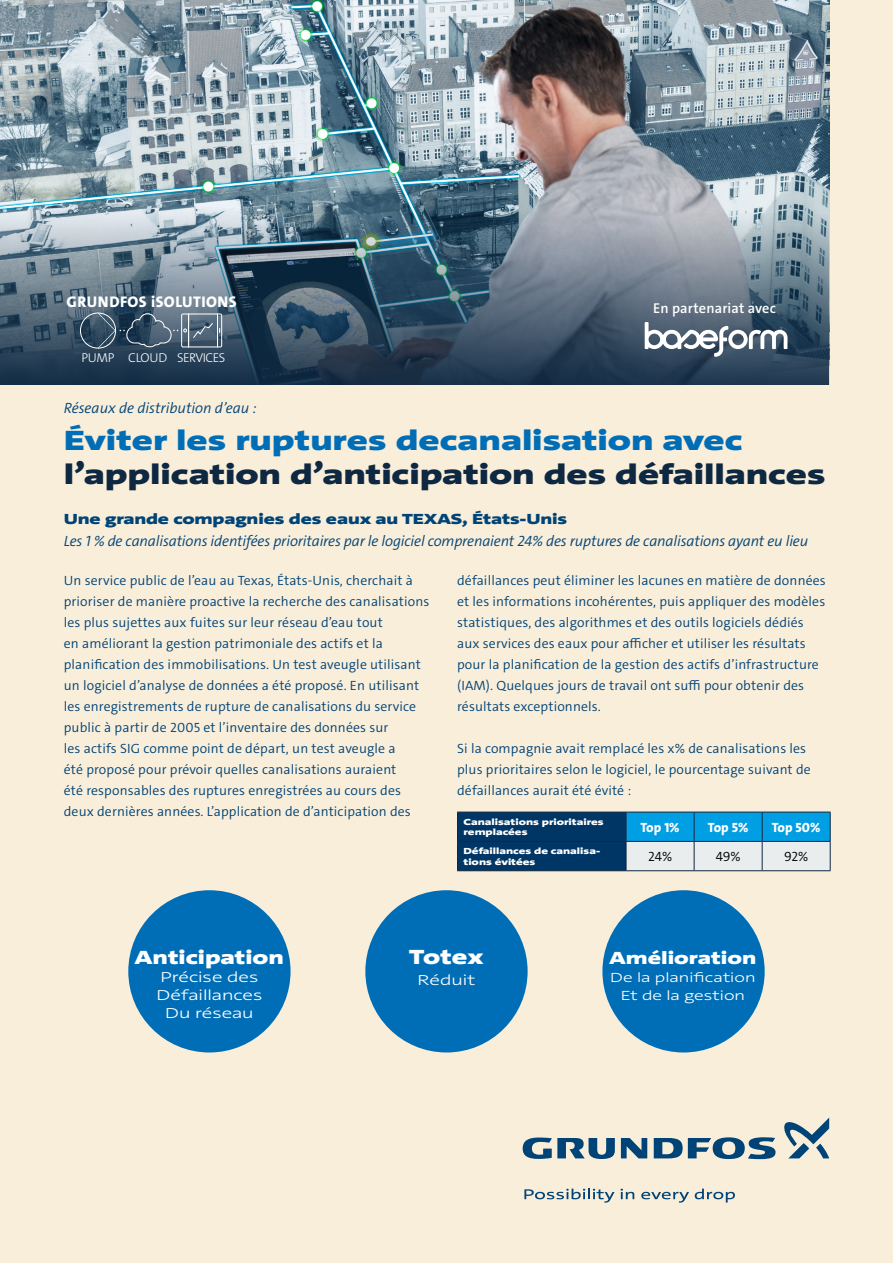
<style>
.page{position:relative;width:893px;height:1263px;background:#f9eeda}
.page>*{position:absolute;margin:0;border:0;box-sizing:border-box;transform-origin:0 0}
.t1{font:900 28.5px "Grundfos The Sans Extd";letter-spacing:-.005em;color:#0e2841}
.t2{font:900 28.5px "Grundfos The Sans Extd";color:#006eb7}
.t3{font:900 21px "Grundfos The Sans Extd";color:#fff}
.t4{font:900 19.5px "Grundfos The Sans Extd";color:#fff}
.t5{font:900 18px "Grundfos The Sans Extd";color:#fff}
.t6{font:15.45px "Grundfos The Sans V2 OT 8 XB";letter-spacing:.03em;color:#fff}
.t7{font:italic 300 15px "Grundfos The Sans";letter-spacing:-.01em;color:#004377}
.t8{font:900 15px "Grundfos The Sans Extd";letter-spacing:-.01em;color:#004377}
.t9{font:300 14.7px/18px "Grundfos The Sans Extd";letter-spacing:-.005em;color:#fff;text-align:center}
.t10{font:14.4px "Grundfos The Sans V2 OT 6 SB";letter-spacing:.01em;color:#fff}
.t11{font:300 13.5px/21px "Grundfos The Sans";letter-spacing:.01em;color:#004377}
.t12{font:300 13.5px/18px "Grundfos The Sans Extd";letter-spacing:.005em;color:#fff;text-align:center}
.t13{font:800 13.5px "Grundfos The Sans";color:#fff}
.t14{font:300 13.5px "Grundfos The Sans";color:#000}
.t15{font:12.9px "Grundfos The Sans V2 OT 3 L";letter-spacing:-.04em;color:#fff}
.t16{font:900 9px/10.5px "Grundfos The Sans Extd";color:#fff}
</style>
<div class="page">
<svg style="left:457px;top:812px;width:374px;height:58px;background:#3d80a8"></svg>
<hr style="left:457px;top:870px;width:169px;height:1px;background:#0e2841">
<hr style="left:626px;top:870px;width:68px;height:1px;background:#0e2841">
<hr style="left:694px;top:870px;width:68px;height:1px;background:#0e2841">
<hr style="left:762px;top:870px;width:69px;height:1px;background:#0e2841">
<div style="left:365px;top:890px;width:163px;height:162px;background:#006eb7;border-radius:50%"></div>
<div style="left:128px;top:890px;width:163px;height:162px;background:#006eb7;border-radius:50%"></div>
<div style="left:602px;top:890px;width:163px;height:162px;background:#006eb7;border-radius:50%"></div>
<img style="left:0;top:0;width:829px;height:19px">
<img style="left:0;top:19px;width:829px;height:366px">
<div style="left:80px;top:313px;width:36px;height:35px;border:1px solid #fff;border-radius:50%"></div>
<svg style="left:98px;top:313px;width:124px;height:35px;background:#516678"></svg>
<svg style="left:621px;top:1138px;width:26px;height:20px"></svg>
<svg style="left:523px;top:1137px;width:92px;height:22px"></svg>
<svg style="left:654px;top:1137px;width:121px;height:22px"></svg>
<svg style="left:784px;top:1118px;width:45px;height:40px"></svg>
<svg style="left:524px;top:1188px;width:90px;height:15px"></svg>
<svg style="left:621px;top:1189px;width:13px;height:10px"></svg>
<svg style="left:641px;top:1192px;width:48px;height:11px"></svg>
<svg style="left:695px;top:1188px;width:40px;height:14px"></svg>
<svg style="left:645px;top:322px;width:142px;height:35px;background:#778694"></svg>
<p class="t6" style="left:66px;top:292px;width:171px">GRUNDFOS iSOLUTIONS</p>
<p class="t15" style="left:81px;top:349px;width:145px">PUMP CLOUD SERVICES</p>
<p class="t7" style="left:64px;top:398px;width:194px">Réseaux de distribution d’eau :</p>
<p class="t10" style="left:653px;top:299px;width:124px">En partenariat avec</p>
<h1 class="t2" style="left:64px;top:422px;width:680px">Éviter les ruptures decanalisation avec</h1>
<h1 class="t1" style="left:64px;top:456px;width:763px">l’application d’anticipation des défaillances</h1>
<p class="t8" style="left:64px;top:509px;width:505px">Une grande compagnies des eaux au TEXAS, États-Unis</p>
<p class="t7" style="left:64px;top:531px;width:746px">Les 1 % de canalisations identifées prioritaires par le logiciel comprenaient 24% des ruptures de canalisations ayant eu lieu</p>
<p class="t11" style="left:64px;top:570px;width:367px">Un service public de l’eau au Texas, États-Unis, cherchait à prioriser de manière proactive la recherche des canalisations les plus sujettes aux fuites sur leur réseau d’eau tout<br>en améliorant la gestion patrimoniale des actifs et la planification des immobilisations. Un test aveugle utilisant un logiciel d’analyse de données a été proposé. En utilisant les enregistrements de rupture de canalisations du service public à partir de 2005 et l’inventaire des données sur<br>les actifs SIG comme point de départ, un test aveugle a<br>été proposé pour prévoir quelles canalisations auraient<br>été responsables des ruptures enregistrées au cours des deux dernières années. L’application de d’anticipation des</p>
<p class="t11" style="left:457px;top:570px;width:370px">défaillances peut éliminer les lacunes en matière de données et les informations incohérentes, puis appliquer des modèles statistiques, des algorithmes et des outils logiciels dédiés aux services des eaux pour afficher et utiliser les résultats pour la planification de la gestion des actifs d’infrastructure (IAM). Quelques jours de travail ont suffi pour obtenir des résultats exceptionnels.</p>
<p class="t11" style="left:457px;top:738px;width:355px">Si la compagnie avait remplacé les x% de canalisations les plus prioritaires selon le logiciel, le pourcentage suivant de défaillances aurait été évité :</p>
<p class="t16" style="left:463px;top:817px;width:142px">Canalisations prioritaires remplacées</p>
<p class="t13" style="left:640px;top:818px;width:41px">Top 1%</p>
<p class="t13" style="left:708px;top:818px;width:42px">Top 5%</p>
<p class="t13" style="left:772px;top:818px;width:50px">Top 50%</p>
<p class="t16" style="left:463px;top:846px;width:138px">Défaillances de canalisa&shy;tions évitées</p>
<p class="t14" style="left:648px;top:848px;width:25px">24%</p>
<p class="t14" style="left:716px;top:848px;width:26px">49%</p>
<p class="t14" style="left:784px;top:848px;width:26px">92%</p>
<h3 class="t4" style="left:135px;top:945px;width:150px">Anticipation</h3>
<p class="t9" style="left:156px;top:968px;width:107px">Précise des<br>Défaillances<br>Du réseau</p>
<h2 class="t3" style="left:409px;top:943px;width:76px">Totex</h2>
<p class="t9" style="left:418px;top:971px;width:59px">Réduit</p>
<h3 class="t5" style="left:609px;top:946px;width:148px">Amélioration</h3>
<p class="t12" style="left:610px;top:968px;width:147px">De la planification<br>Et de la gestion</p>
</div>
